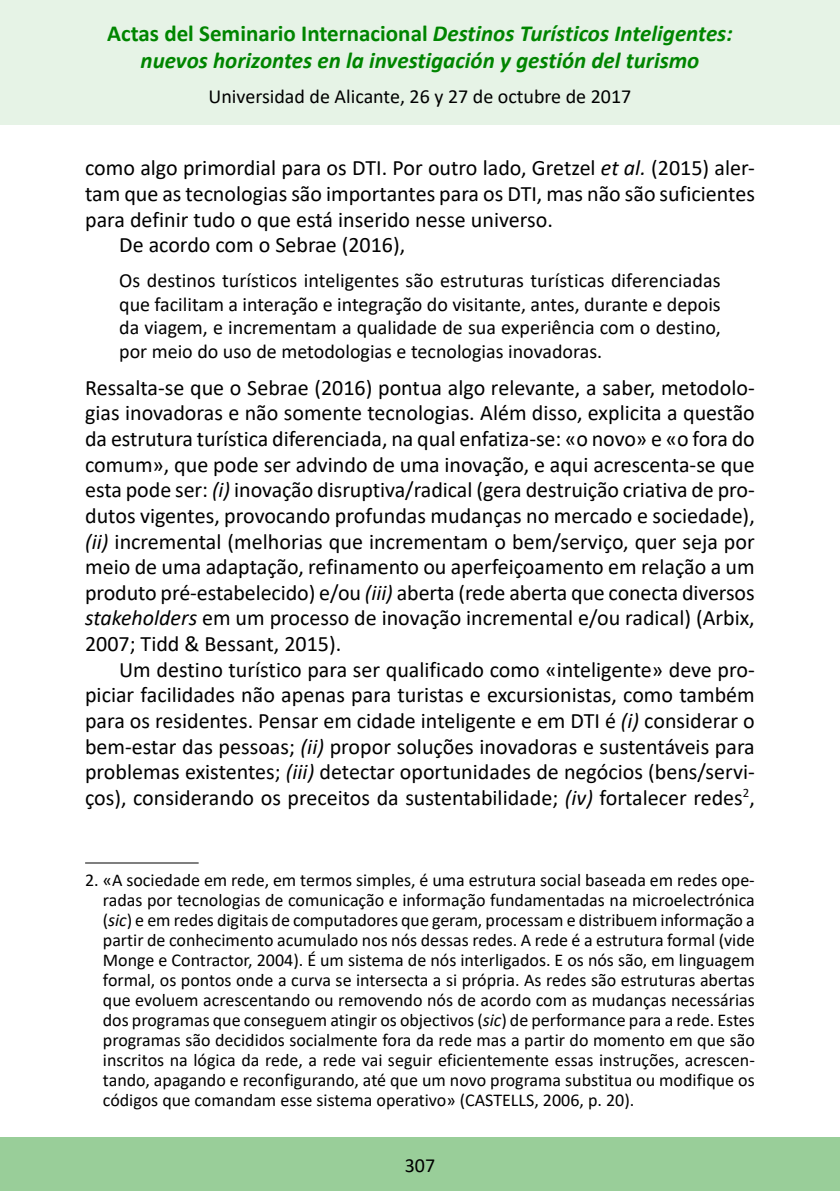
<style>
.page{position:relative;width:840px;height:1191px;background:#fff}
.page>*{position:absolute;margin:0;border:0;box-sizing:border-box;transform-origin:0 0}
.t1{font:italic 700 23px/27.6px "Calibri";color:#008500;text-align:center}
.t2{font:22px/25.6px "Calibri";color:#000;text-align:justify}
.t3{font:20px/23.6px "Calibri";color:#000;text-align:justify}
.t4{font:18px/20px "Calibri";color:#000;text-align:justify}
.s1{font-style:normal}
.s2{font-style:italic}
</style>
<div class="page">
<div style="left:0;top:0;width:839px;height:125px;background:#e6f3e6"></div>
<div style="left:0;top:1137px;width:839px;height:54px;background:#99ce99"></div>
<hr style="left:85px;top:862px;width:113px;height:1px;background:#000">
<p class="t1" style="left:107px;top:19px;width:626px"><span class="s1">Actas del Seminario Internacional</span> Destinos Turísticos Inteligentes: nuevos horizontes en la investigación y gestión del turismo</p>
<p class="t3" style="left:208px;top:84px;width:424px">Universidad de Alicante, 26 y 27 de octubre de 2017</p>
<p class="t2" style="left:85px;top:155px;width:670px">como algo primordial para os DTI. Por outro lado, Gretzel <span class="s2">et al.</span> (2015) aler-</p>
<p class="t2" style="left:85px;top:180px;width:671px">tam que as tecnologias são importantes para os DTI, mas não são suficientes</p>
<p class="t2" style="left:85px;top:206px;width:469px">para definir tudo o que está inserido nesse universo.</p>
<p class="t2" style="left:119px;top:231px;width:287px">De acordo com o Sebrae (2016),</p>
<p class="t3" style="left:119px;top:268px;width:602px">Os destinos turísticos inteligentes são estruturas turísticas diferenciadas que facilitam a interação e integração do visitante, antes, durante e depois da viagem, e incrementam a qualidade de sua experiência com o destino, por meio do uso de metodologias e tecnologias inovadoras.</p>
<p class="t2" style="left:85px;top:374px;width:671px">Ressalta-se que o Sebrae (2016) pontua algo relevante, a saber, metodolo&shy;gias inovadoras e não somente tecnologias. Além disso, explicita a questão da estrutura turística diferenciada, na qual enfatiza-se: «o novo» e «o fora do comum», que pode ser advindo de uma inovação, e aqui acrescenta-se que esta pode ser: <span class="s2">(i)</span> inovação disruptiva/radical (gera destruição criativa de pro&shy;dutos vigentes, provocando profundas mudanças no mercado e sociedade), <span class="s2">(ii)</span> incremental (melhorias que incrementam o bem/serviço, quer seja por meio de uma adaptação, refinamento ou aperfeiçoamento em relação a um produto pré-estabelecido) e/ou <span class="s2">(iii)</span> aberta (rede aberta que conecta diversos <span class="s2">stakeholders</span> em um processo de inovação incremental e/ou radical) (Arbix, 2007; Tidd &amp; Bessant, 2015).</p>
<p class="t2" style="left:85px;top:656px;width:671px;text-indent:34px">Um destino turístico para ser qualificado como «inteligente» deve pro&shy;piciar facilidades não apenas para turistas e excursionistas, como também para os residentes. Pensar em cidade inteligente e em DTI é <span class="s2">(i)</span> considerar o bem-estar das pessoas; <span class="s2">(ii)</span> propor soluções inovadoras e sustentáveis para problemas existentes; <span class="s2">(iii)</span> detectar oportunidades de negócios (bens/servi&shy;ços), considerando os preceitos da sustentabilidade; <span class="s2">(iv)</span> fortalecer redes<sup>2</sup>,</p>
<p class="t4" style="left:103px;top:869px;width:653px;text-indent:-18px">2. «A sociedade em rede, em termos simples, é uma estrutura social baseada em redes ope&shy;radas por tecnologias de comunicação e informação fundamentadas na microelectrónica (<span class="s2">sic</span>) e em redes digitais de computadores que geram, processam e distribuem informação a partir de conhecimento acumulado nos nós dessas redes. A rede é a estrutura formal (vide Monge e Contractor, 2004). É um sistema de nós interligados. E os nós são, em linguagem formal, os pontos onde a curva se intersecta a si própria. As redes são estruturas abertas que evoluem acrescentando ou removendo nós de acordo com as mudanças necessárias dos programas que conseguem atingir os objectivos (<span class="s2">sic</span>) de performance para a rede. Estes programas são decididos socialmente fora da rede mas a partir do momento em que são inscritos na lógica da rede, a rede vai seguir eficientemente essas instruções, acrescen&shy;tando, apagando e reconfigurando, até que um novo programa substitua ou modifique os códigos que comandam esse sistema operativo» (CASTELLS, 2006, p. 20).</p>
<p class="t3" style="left:404px;top:1152px;width:32px">307</p>
</div>
